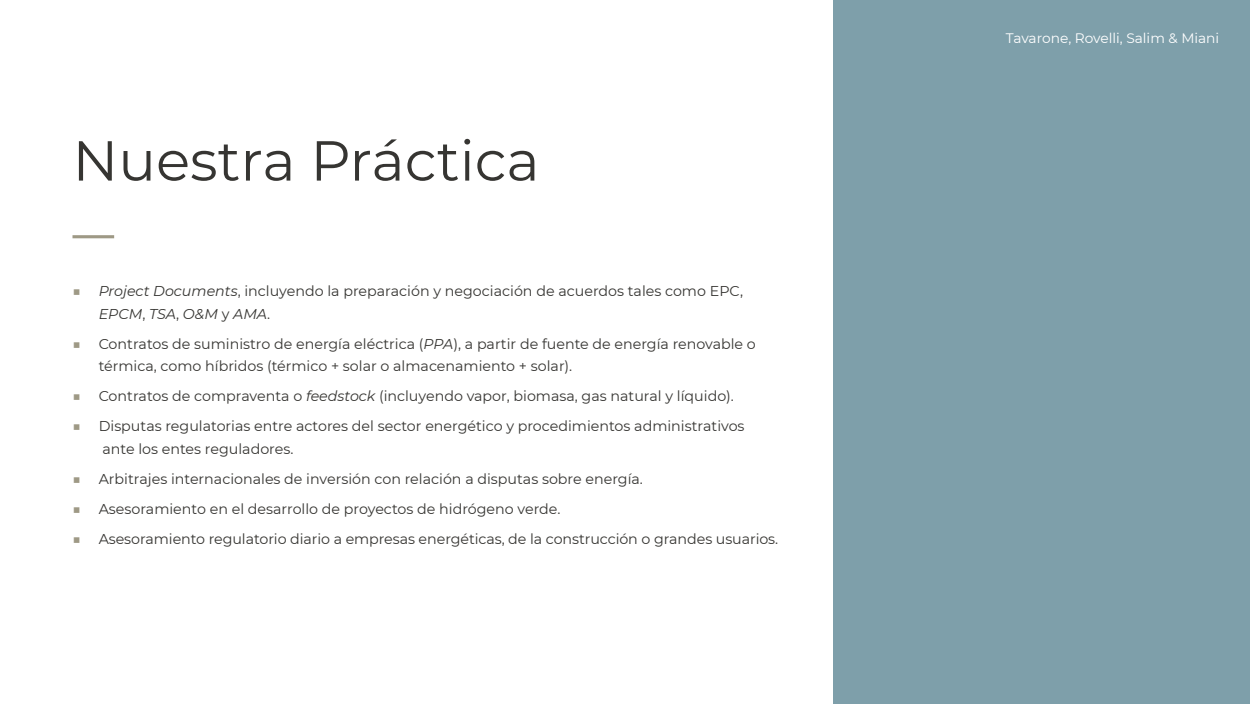
<style>
.page{position:relative;width:1250px;height:704px;background:#fff}
.page>*{position:absolute;margin:0;border:0;box-sizing:border-box;transform-origin:0 0}
.t1{font:56.25px "Montserrat";color:#363532}
.t2{font:14.25px/22.5px "Montserrat";color:#363532}
.t3{font:13.75px "Montserrat";color:#fff}
.s1{color:#9e9985}
.s2{font-style:italic}
</style>
<div class="page">
<hr style="left:72px;top:235px;width:42px;height:3px;background:#9e9985">
<div style="left:834px;top:0;width:416px;height:704px;background:#7e9faa"></div>
<h1 class="t1" style="left:72px;top:122px;width:469px">Nuestra Práctica</h1>
<p class="t2" style="left:99px;top:279px;width:646px;text-indent:-26px"><span class="s1">■</span> <span class="s2">Project Documents</span>, incluyendo la preparación y negociación de acuerdos tales como EPC,<br><span class="s2">EPCM</span>, <span class="s2">TSA</span>, <span class="s2">O&amp;M</span> y <span class="s2">AMA</span>.</p>
<p class="t2" style="left:99px;top:332px;width:659px;text-indent:-26px"><span class="s1">■</span> Contratos de suministro de energía eléctrica (<span class="s2">PPA</span>), a partir de fuente de energía renovable o térmica, como híbridos (térmico + solar o almacenamiento + solar).</p>
<p class="t2" style="left:72px;top:384px;width:663px"><span class="s1">■</span> Contratos de compraventa o <span class="s2">feedstock</span> (incluyendo vapor, biomasa, gas natural y líquido).</p>
<p class="t2" style="left:102px;top:414px;width:644px;text-indent:-30px"><span class="s1">■</span> Disputas regulatorias entre actores del sector energético y procedimientos administrativos ante los entes reguladores.</p>
<p class="t2" style="left:72px;top:467px;width:572px"><span class="s1">■</span> Arbitrajes internacionales de inversión con relación a disputas sobre energía.</p>
<p class="t2" style="left:72px;top:497px;width:490px"><span class="s1">■</span> Asesoramiento en el desarrollo de proyectos de hidrógeno verde.</p>
<p class="t2" style="left:72px;top:527px;width:707px"><span class="s1">■</span> Asesoramiento regulatorio diario a empresas energéticas, de la construcción o grandes usuarios.</p>
<p class="t3" style="left:1006px;top:28px;width:215px">Tavarone, Rovelli, Salim &amp; Miani</p>
</div>
